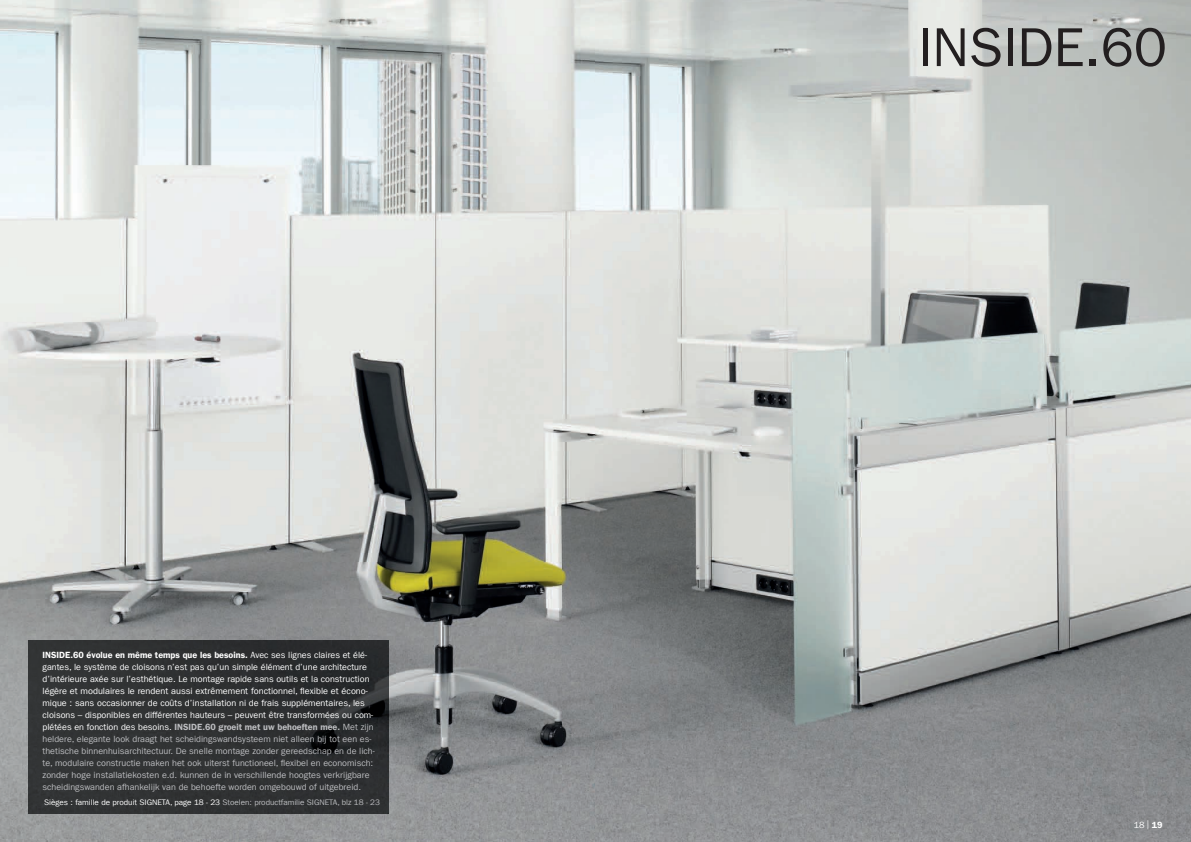
<style>
.page{position:relative;width:1191px;height:842px;background:#fff}
.page>*{position:absolute;margin:0;border:0;box-sizing:border-box;transform-origin:0 0}
.t1{font:55px "Franklin Gothic LT Com";color:#231f20}
.t2{font:9px/12px "Franklin Gothic LT Com";color:#bcbdc0}
.t3{font:9px/12px "Franklin Gothic LT Com";color:#fff}
.t4{font:9px "Franklin Gothic LT Com Dm";color:#bcbdc0}
.t5{font:9px "Franklin Gothic LT Com Dm";color:#fff}
.t6{font:8px "Franklin Gothic LT Com";letter-spacing:-.005em;color:#fff}
.s1{font-family:"Franklin Gothic LT Com"}
.s2{font-family:"Franklin Gothic LT Com";color:#fff}
.s3{color:#bcbdc0}
.s4{font-family:"Franklin Gothic LT Com Dm"}
</style>
<div class="page">
<img style="left:0;top:0;width:1191px;height:842px">
<img style="left:28px;top:640px;width:361px;height:174px">
<p class="t5" style="left:43px;top:650px;width:326px">INSIDE.60 évolue en même temps que les besoins. <span class="s1">Avec ses lignes claires et élé-</span></p>
<p class="t3" style="left:43px;top:661px;width:332px">gantes, le système de cloisons n’est pas qu’un simple élément d’une architecture d’intérieure axée sur l’esthétique. Le montage rapide sans outils et la construction légère et modulaires le rendent aussi extrêmement fonctionnel, flexible et écono&shy;mique : sans occasionner de coûts d’installation ni de frais supplémentaires, les cloisons – disponibles en différentes hauteurs – peuvent être transformées ou com-</p>
<p class="t4" style="left:43px;top:722px;width:333px"><span class="s2">plétées en fonction des besoins.</span> INSIDE.60 groeit met uw behoeften mee. <span class="s1">Met zijn</span></p>
<p class="t2" style="left:43px;top:733px;width:334px">heldere, elegante look draagt het scheidingswandsysteem niet alleen bij tot een es&shy;thetische binnenhuisarchitectuur. De snelle montage zonder gereedschap en de lich&shy;te, modulaire constructie maken het ook uiterst functioneel, flexibel en economisch: zonder hoge installatiekosten e.d. kunnen de in verschillende hoogtes verkrijgbare scheidingswanden afhankelijk van de behoefte worden omgebouwd of uitgebreid.</p>
<p class="t6" style="left:44px;top:798px;width:337px">Sièges : famille de produit SIGNETA, page 18 - 23 <span class="s3">Stoelen: productfamilie SIGNETA, blz 18 - 23</span></p>
<h1 class="t1" style="left:918px;top:16px;width:250px">INSIDE.60</h1>
<p class="t3" style="left:1133px;top:819px;width:30px">18 | <span class="s4">19</span></p>
</div>
